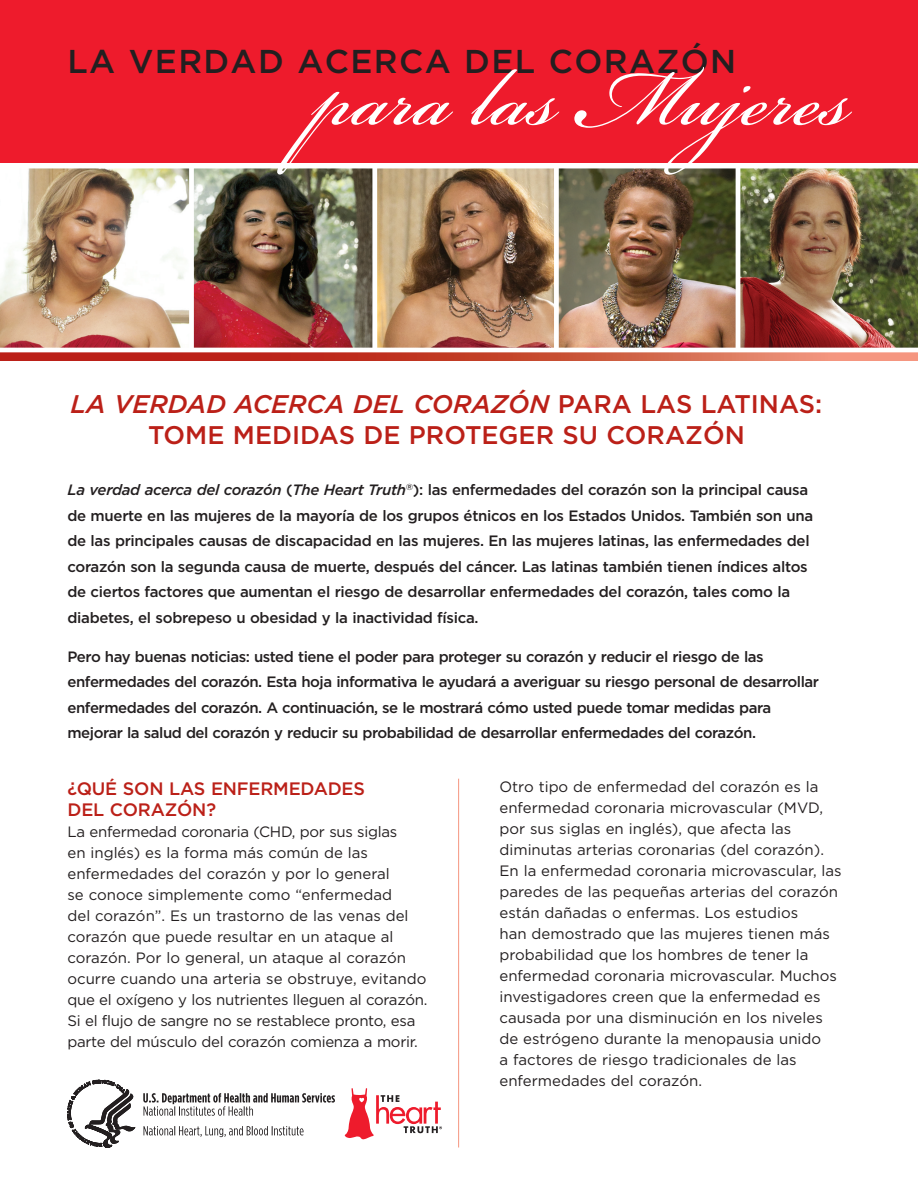
<style>
.page{position:relative;width:918px;height:1188px;background:#fff}
.page>*{position:absolute;margin:0;border:0;box-sizing:border-box;transform-origin:0 0}
.t1{font:124.8px "Bickham Script Pro";color:#fff}
.t2{font:500 33px "Gotham";letter-spacing:.04em;color:#231f20}
.t3{font:500 25.5px/31.5px "Gotham";color:#bb2018;text-align:center}
.t4{font:500 18px/21px "Gotham";letter-spacing:-.01em;color:#bb2018}
.t5{font:15px/21px "Gotham";color:#231f20}
.t6{font:500 15px/25.5px "Gotham";letter-spacing:-.02em;color:#231f20}
.s1{font-style:italic}
</style>
<div class="page">
<hr style="left:458px;top:779px;width:1px;height:369px;background:#f59680">
<div style="left:0;top:0;width:918px;height:163px;background:#ee1b2c"></div>
<img style="left:740px;top:168px;width:178px;height:180px">
<img style="left:377px;top:168px;width:177px;height:180px">
<img style="left:559px;top:168px;width:177px;height:180px">
<img style="left:194px;top:168px;width:178px;height:180px">
<img style="left:0;top:168px;width:189px;height:180px">
<svg style="left:0;top:352px;width:918px;height:8px;background:#cd5341"></svg>
<svg style="left:345px;top:1088px;width:97px;height:51px"></svg>
<svg style="left:68px;top:1080px;width:67px;height:68px"></svg>
<svg style="left:143px;top:1093px;width:192px;height:23px"></svg>
<svg style="left:144px;top:1126px;width:160px;height:11px"></svg>
<h1 class="t2" style="left:68px;top:43px;width:670px">LA VERDAD ACERCA DEL CORAZÓN</h1>
<h1 class="t1" style="left:313px;top:8px;width:539px">para las Mujeres</h1>
<h2 class="t3" style="left:70px;top:387px;width:753px"><span class="s1">LA VERDAD ACERCA DEL CORAZÓN</span> PARA LAS LATINAS:<br>TOME MEDIDAS DE PROTEGER SU CORAZÓN</h2>
<p class="t6" style="left:68px;top:477px;width:747px"><span class="s1">La verdad acerca del corazón</span> (<span class="s1">The Heart Truth</span><sup>®</sup>): las enfermedades del corazón son la principal causa de muerte en las mujeres de la mayoría de los grupos étnicos en los Estados Unidos. También son una de las principales causas de discapacidad en las mujeres. En las mujeres latinas, las enfermedades del corazón son la segunda causa de muerte, después del cáncer. Las latinas también tienen índices altos de ciertos factores que aumentan el riesgo de desarrollar enfermedades del corazón, tales como la diabetes, el sobrepeso u obesidad y la inactividad física.</p>
<p class="t6" style="left:68px;top:643px;width:753px">Pero hay buenas noticias: usted tiene el poder para proteger su corazón y reducir el riesgo de las enfermedades del corazón. Esta hoja informativa le ayudará a averiguar su riesgo personal de desarrollar enfermedades del corazón. A continuación, se le mostrará cómo usted puede tomar medidas para mejorar la salud del corazón y reducir su probabilidad de desarrollar enfermedades del corazón.</p>
<h3 class="t4" style="left:68px;top:777px;width:299px">¿QUÉ SON LAS ENFERMEDADES<br>DEL CORAZÓN?</h3>
<p class="t5" style="left:68px;top:821px;width:361px">La enfermedad coronaria (CHD, por sus siglas<br>en inglés) es la forma más común de las enfermedades del corazón y por lo general<br>se conoce simplemente como “enfermedad<br>del corazón”. Es un trastorno de las venas del corazón que puede resultar en un ataque al corazón. Por lo general, un ataque al corazón ocurre cuando una arteria se obstruye, evitando que el oxígeno y los nutrientes lleguen al corazón.<br>Si el flujo de sangre no se restablece pronto, esa parte del músculo del corazón comienza a morir.</p>
<p class="t5" style="left:500px;top:776px;width:344px">Otro tipo de enfermedad del corazón es la enfermedad coronaria microvascular (MVD, por sus siglas en inglés), que afecta las diminutas arterias coronarias (del corazón).<br>En la enfermedad coronaria microvascular, las paredes de las pequeñas arterias del corazón están dañadas o enfermas. Los estudios<br>han demostrado que las mujeres tienen más probabilidad que los hombres de tener la enfermedad coronaria microvascular. Muchos investigadores creen que la enfermedad es causada por una disminución en los niveles de estrógeno durante la menopausia unido<br>a factores de riesgo tradicionales de las enfermedades del corazón.</p>
</div>
